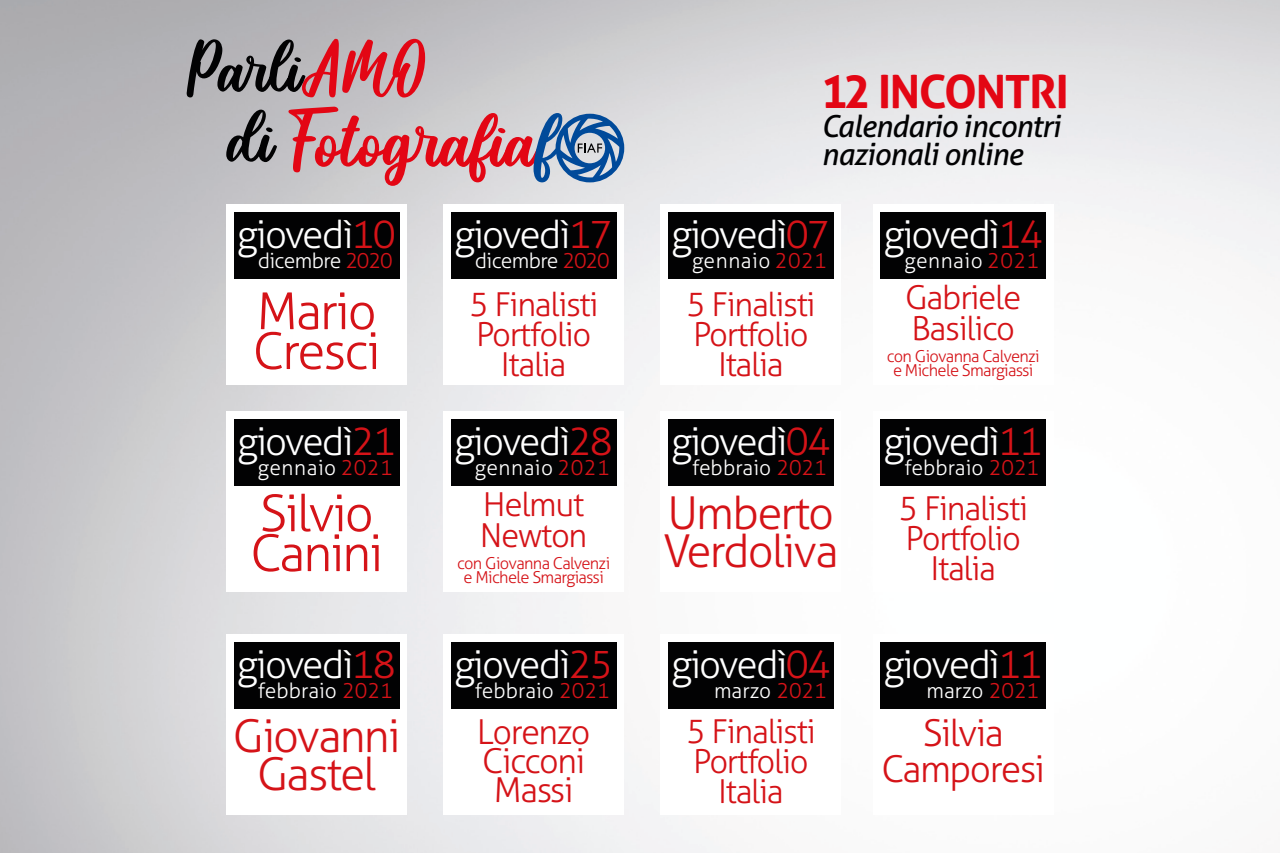
<style>
.page{position:relative;width:1280px;height:853px;background:#fff}
.page>*{position:absolute;margin:0;border:0;box-sizing:border-box;transform-origin:0 0}
.t1{font:70.9px "Monday Personal Use";color:#e30614}
.t2{font:300 50.8px/39.9px "Aller";letter-spacing:-.04em;color:#d51318}
.t3{font:700 45.9px "Aller";letter-spacing:-.03em;color:#e30614}
.t4{font:300 45.3px/38.5px "Aller";letter-spacing:-.04em;color:#d51318}
.t5{font:300 38.5px "Aller";letter-spacing:-.045em;color:#fff}
.t6{font:300 37.1px/35.7px "Aller";letter-spacing:-.04em;color:#d51318;text-align:center}
.t7{font:300 34.4px/28.9px "Aller";letter-spacing:-.04em;color:#d51318;text-align:center}
.t8{font:300 33px/30.2px "Aller";letter-spacing:-.04em;color:#d51318;text-align:center}
.t9{font:italic 30.4px "Aller";letter-spacing:-.03em;color:#020203}
.t10{font:300 21px "Aller";color:#fff}
.t11{font:300 21px "Aller";letter-spacing:.025em;color:#fff}
.t12{font:300 21px "Aller";letter-spacing:-.04em;color:#fff}
.t13{font:300 16.5px/13.7px "Aller";letter-spacing:-.04em;color:#d51318;text-align:center}
.s1{color:#004a9a}
.s2{color:#d51318}
</style>
<div class="page">
<svg style="left:556px;top:114px;width:68px;height:68px;background:#7193ba"></svg>
<svg style="left:226px;top:110px;width:51px;height:52px;background:#777679"></svg>
<svg style="left:187px;top:39px;width:238px;height:59px;background:#a3757a"></svg>
<div style="left:234px;top:212px;width:166px;height:67px;background:#020203"></div>
<div style="left:451px;top:212px;width:166px;height:67px;background:#020203"></div>
<div style="left:668px;top:212px;width:166px;height:67px;background:#020203"></div>
<div style="left:668px;top:419px;width:166px;height:67px;background:#020203"></div>
<div style="left:234px;top:642px;width:166px;height:67px;background:#020203"></div>
<div style="left:880px;top:419px;width:166px;height:67px;background:#020203"></div>
<div style="left:451px;top:642px;width:166px;height:67px;background:#020203"></div>
<div style="left:668px;top:642px;width:166px;height:67px;background:#020203"></div>
<div style="left:880px;top:642px;width:166px;height:67px;background:#020203"></div>
<div style="left:234px;top:419px;width:166px;height:67px;background:#020203"></div>
<div style="left:880px;top:212px;width:166px;height:67px;background:#020203"></div>
<div style="left:451px;top:419px;width:166px;height:67px;background:#020203"></div>
<h1 class="t1" style="left:288px;top:88px;width:269px">Fotografia<span class="s1">f</span></h1>
<h3 class="t3" style="left:821px;top:63px;width:249px">12 INCONTRI</h3>
<p class="t9" style="left:821px;top:108px;width:241px">Calendario incontri</p>
<p class="t9" style="left:821px;top:135px;width:203px">nazionali online</p>
<p class="t5" style="left:237px;top:211px;width:160px">giovedì<span class="s2">10</span></p>
<p class="t12" style="left:258px;top:248px;width:136px">dicembre <span class="s2">2020</span></p>
<p class="t5" style="left:454px;top:211px;width:160px">giovedì<span class="s2">17</span></p>
<p class="t12" style="left:475px;top:248px;width:136px">dicembre <span class="s2">2020</span></p>
<p class="t5" style="left:672px;top:211px;width:160px">giovedì<span class="s2">07</span></p>
<p class="t11" style="left:692px;top:248px;width:136px">gennaio <span class="s2">2021</span></p>
<p class="t5" style="left:884px;top:211px;width:160px">giovedì<span class="s2">14</span></p>
<p class="t11" style="left:904px;top:248px;width:136px">gennaio <span class="s2">2021</span></p>
<h2 class="t2" style="left:253px;top:291px;width:129px">Mario<br>Cresci</h2>
<p class="t8" style="left:469px;top:289px;width:131px">5 Finalisti<br>Portfolio<br>Italia</p>
<p class="t8" style="left:686px;top:289px;width:131px">5 Finalisti<br>Portfolio<br>Italia</p>
<p class="t8" style="left:905px;top:283px;width:118px;text-align:left">Gabriele<br>Basilico</p>
<p class="t13" style="left:887px;top:349px;width:154px">con Giovanna Calvenzi e Michele Smargiassi</p>
<p class="t5" style="left:237px;top:418px;width:160px">giovedì<span class="s2">21</span></p>
<p class="t11" style="left:258px;top:455px;width:136px">gennaio <span class="s2">2021</span></p>
<h2 class="t2" style="left:250px;top:493px;width:134px">Silvio<br>Canini</h2>
<p class="t5" style="left:454px;top:418px;width:160px">giovedì<span class="s2">28</span></p>
<p class="t11" style="left:475px;top:455px;width:136px">gennaio <span class="s2">2021</span></p>
<p class="t8" style="left:480px;top:490px;width:109px;text-align:left">Helmut<br>Newton</p>
<p class="t13" style="left:457px;top:556px;width:154px">con Giovanna Calvenzi e Michele Smargiassi</p>
<p class="t5" style="left:672px;top:418px;width:160px">giovedì<span class="s2">04</span></p>
<p class="t10" style="left:692px;top:455px;width:136px">febbraio <span class="s2">2021</span></p>
<p class="t5" style="left:884px;top:418px;width:160px">giovedì<span class="s2">11</span></p>
<p class="t10" style="left:904px;top:455px;width:136px">febbraio <span class="s2">2021</span></p>
<h3 class="t4" style="left:663px;top:494px;width:177px">Umberto<br>Verdoliva</h3>
<p class="t8" style="left:899px;top:493px;width:131px">5 Finalisti<br>Portfolio<br>Italia</p>
<p class="t5" style="left:237px;top:641px;width:160px">giovedì<span class="s2">18</span></p>
<p class="t10" style="left:258px;top:678px;width:136px">febbraio <span class="s2">2021</span></p>
<p class="t5" style="left:454px;top:641px;width:160px">giovedì<span class="s2">25</span></p>
<p class="t10" style="left:475px;top:678px;width:136px">febbraio <span class="s2">2021</span></p>
<p class="t5" style="left:672px;top:641px;width:160px">giovedì<span class="s2">04</span></p>
<p class="t10" style="left:714px;top:678px;width:114px">marzo <span class="s2">2021</span></p>
<p class="t5" style="left:884px;top:641px;width:160px">giovedì<span class="s2">11</span></p>
<p class="t10" style="left:926px;top:678px;width:114px">marzo <span class="s2">2021</span></p>
<h3 class="t4" style="left:233px;top:717px;width:169px;text-align:center">Giovanni<br>Gastel</h3>
<p class="t7" style="left:477px;top:717px;width:115px">Lorenzo<br>Cicconi<br>Massi</p>
<p class="t8" style="left:686px;top:716px;width:131px">5 Finalisti<br>Portfolio<br>Italia</p>
<p class="t6" style="left:881px;top:715px;width:165px">Silvia<br>Camporesi</p>
</div>
